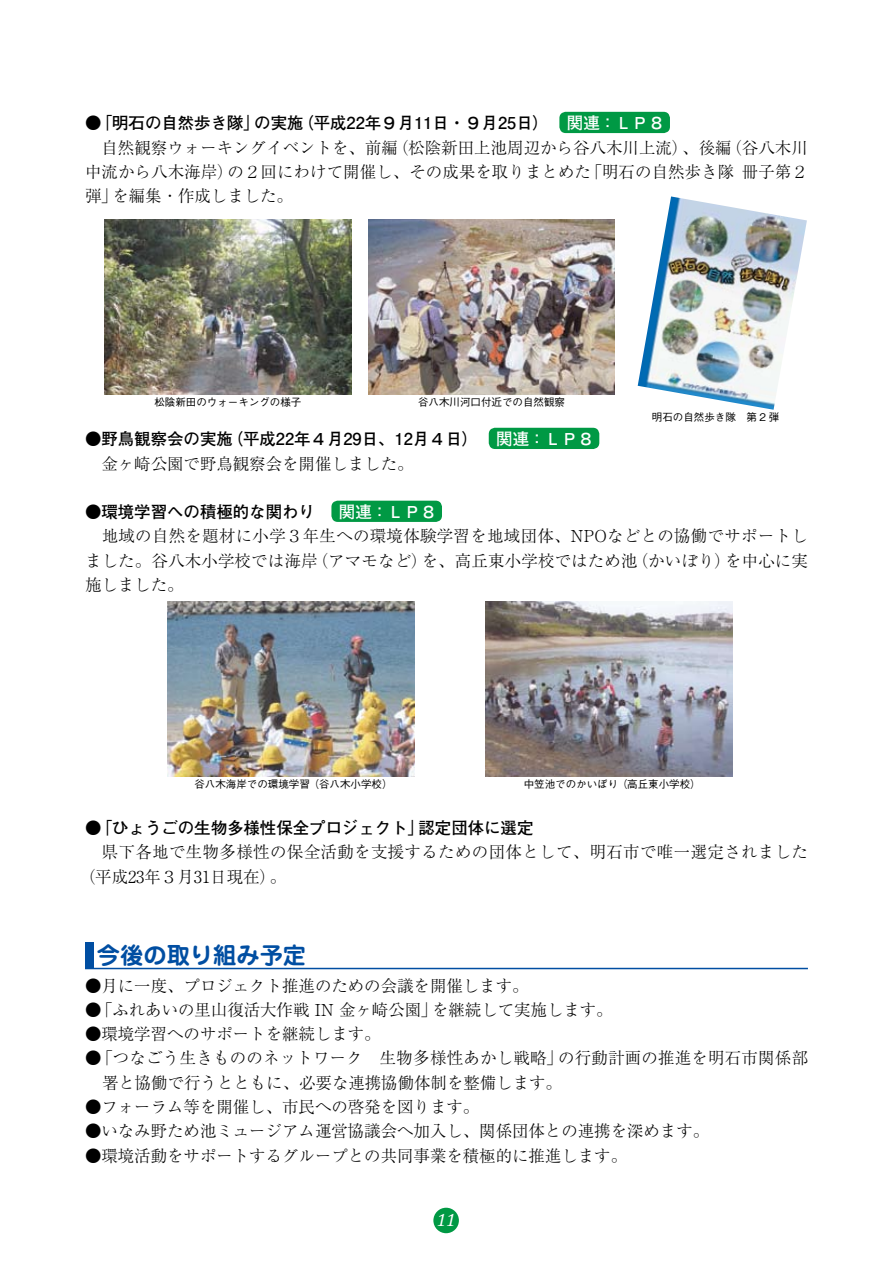
<style>
.page{position:relative;width:893px;height:1263px;background:#fff}
.page>*{position:absolute;margin:0;border:0;box-sizing:border-box;transform-origin:0 0}
.t1{font:700 23.25px "Jun 501 Pro";color:#004ea2}
.t2{font:italic 18px "Cambria";color:#fff}
.t3{font:300 16.35px/24.3px "Ryumin Pro";color:#000;text-align:justify}
.t4{font:700 16.35px "Futo Go B101 Pro";color:#000}
.t5{font:300 16.35px/24.3px "Ryumin Pro";letter-spacing:.025em;color:#000}
.t6{font:700 16.35px "Futo Go B101 Pro";color:#fff}
.t7{font:500 10.5px "Gothic BBB Pro";color:#000}
.s1{color:#fff}
</style>
<div class="page">
<div style="left:433px;top:1208px;width:26px;height:25px;background:#094;border-radius:50%"></div>
<div style="left:559px;top:112px;width:111px;height:21px;background:#094;border-radius:6px"></div>
<div style="left:489px;top:428px;width:110px;height:21px;background:#094;border-radius:6px"></div>
<div style="left:331px;top:501px;width:111px;height:21px;background:#094;border-radius:6px"></div>
<hr style="left:85px;top:968px;width:723px;height:1px;background:#004ea2">
<div style="left:85px;top:942px;width:9px;height:27px;background:#004ea2"></div>
<img style="left:105px;top:220px;width:246px;height:174px">
<img style="left:368px;top:220px;width:247px;height:174px">
<img style="left:638px;top:196px;width:169px;height:214px">
<img style="left:168px;top:602px;width:246px;height:174px">
<img style="left:486px;top:602px;width:246px;height:174px">
<p class="t4" style="left:85px;top:110px;width:581px">●「明石の自然歩き隊」の実施（平成22年９月11日・９月25日） <span class="s1">関連：ＬＰ８</span></p>
<p class="t3" style="left:85px;top:134px;width:724px">　自然観察ウォーキングイベントを、前編（松陰新田上池周辺から谷八木川上流）、後編（谷八木川中流から八木海岸）の２回にわけて開催し、その成果を取りまとめた「明石の自然歩き隊冊子第２弾」を編集・作成しました。</p>
<p class="t7" style="left:154px;top:393px;width:148px">松陰新田のウォーキングの様子</p>
<p class="t7" style="left:418px;top:393px;width:148px">谷八木川河口付近での自然観察</p>
<p class="t7" style="left:652px;top:409px;width:129px">明石の自然歩き隊　第 2 弾</p>
<p class="t4" style="left:85px;top:426px;width:511px">●野鳥観察会の実施（平成22年４月29日、12月４日） <span class="s1">関連：ＬＰ８</span></p>
<p class="t3" style="left:85px;top:450px;width:330px">　金ヶ崎公園で野鳥観察会を開催しました。</p>
<p class="t4" style="left:85px;top:499px;width:231px">●環境学習への積極的な関わり</p>
<p class="t6" style="left:339px;top:498px;width:99px">関連：ＬＰ８</p>
<p class="t3" style="left:85px;top:523px;width:724px">　地域の自然を題材に小学３年生への環境体験学習を地域団体、NPOなどとの協働でサポートしました。谷八木小学校では海岸（アマモなど）を、高丘東小学校ではため池（かいぼり）を中心に実施しました。</p>
<p class="t7" style="left:194px;top:775px;width:200px">谷八木海岸での環境学習（谷八木小学校）</p>
<p class="t7" style="left:524px;top:775px;width:178px">中笠池でのかいぼり（高丘東小学校）</p>
<p class="t4" style="left:85px;top:815px;width:450px">●「ひょうごの生物多様性保全プロジェクト」認定団体に選定</p>
<p class="t5" style="left:79px;top:839px;width:730px;text-indent:6px">　県下各地で生物多様性の保全活動を支援するための団体として、明石市で唯一選定されました（平成23年３月31日現在）。</p>
<h1 class="t1" style="left:97px;top:937px;width:211px">今後の取り組み予定</h1>
<p class="t3" style="left:85px;top:972px;width:445px">●月に一度、プロジェクト推進のための会議を開催します。</p>
<p class="t3" style="left:85px;top:996px;width:529px">●「ふれあいの里山復活大作戦 IN 金ヶ崎公園」を継続して実施します。</p>
<p class="t3" style="left:85px;top:1020px;width:297px">●環境学習へのサポートを継続します。</p>
<p class="t3" style="left:102px;top:1045px;width:707px;text-indent:-17px">●「つなごう生きもののネットワーク　生物多様性あかし戦略」の行動計画の推進を明石市関係部署と協働で行うとともに、必要な連携協働体制を整備します。</p>
<p class="t3" style="left:85px;top:1093px;width:396px">●フォーラム等を開催し、市民への啓発を図ります。</p>
<p class="t3" style="left:85px;top:1118px;width:626px">●いなみ野ため池ミュージアム運営協議会へ加入し、関係団体との連携を深めます。</p>
<p class="t3" style="left:85px;top:1142px;width:544px">●環境活動をサポートするグループとの共同事業を積極的に推進します。</p>
<p class="t2" style="left:437px;top:1209px;width:21px">11</p>
</div>
